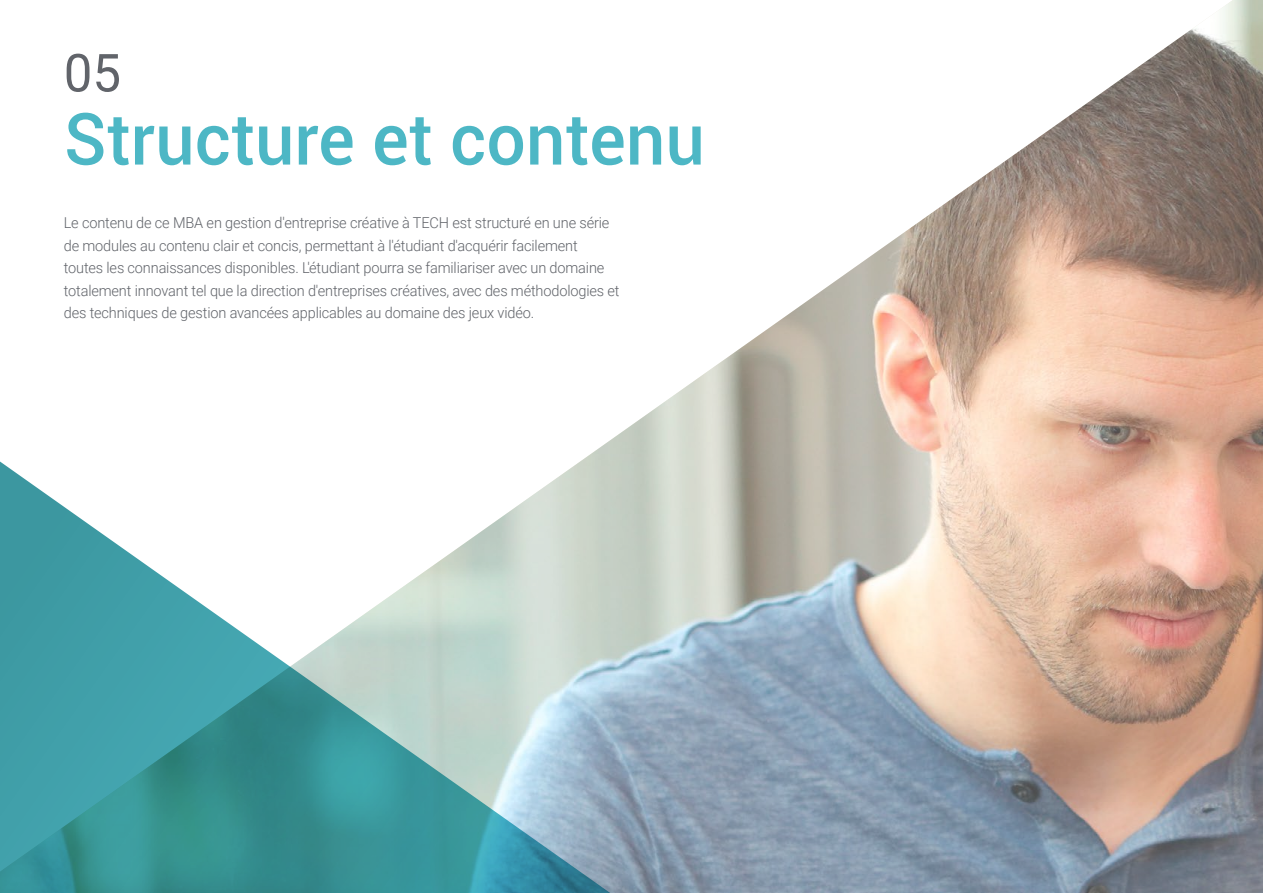
<style>
.page{position:relative;width:1263px;height:893px;background:#fff}
.page>*{position:absolute;margin:0;border:0;box-sizing:border-box;transform-origin:0 0}
.t1{font:500 72px "Roboto";color:#4db7c5}
.t2{font:52.5px "Roboto";color:#61646a}
.t3{font:300 15px/22.5px "Roboto";letter-spacing:-.01em;color:#61646a}
</style>
<div class="page">
<img style="left:602px;top:0;width:661px;height:893px">
<svg style="left:0;top:446px;width:640px;height:447px"></svg>
<h2 class="t2" style="left:64px;top:36px;width:59px">05</h2>
<h1 class="t1" style="left:64px;top:88px;width:643px">Structure et contenu</h1>
<p class="t3" style="left:64px;top:211px;width:557px">Le contenu de ce MBA en gestion d'entreprise créative à TECH est structuré en une série de modules au contenu clair et concis, permettant à l'étudiant d'acquérir facilement toutes les connaissances disponibles. L'étudiant pourra se familiariser avec un domaine totalement innovant tel que la direction d'entreprises créatives, avec des méthodologies et des techniques de gestion avancées applicables au domaine des jeux vidéo.</p>
</div>
